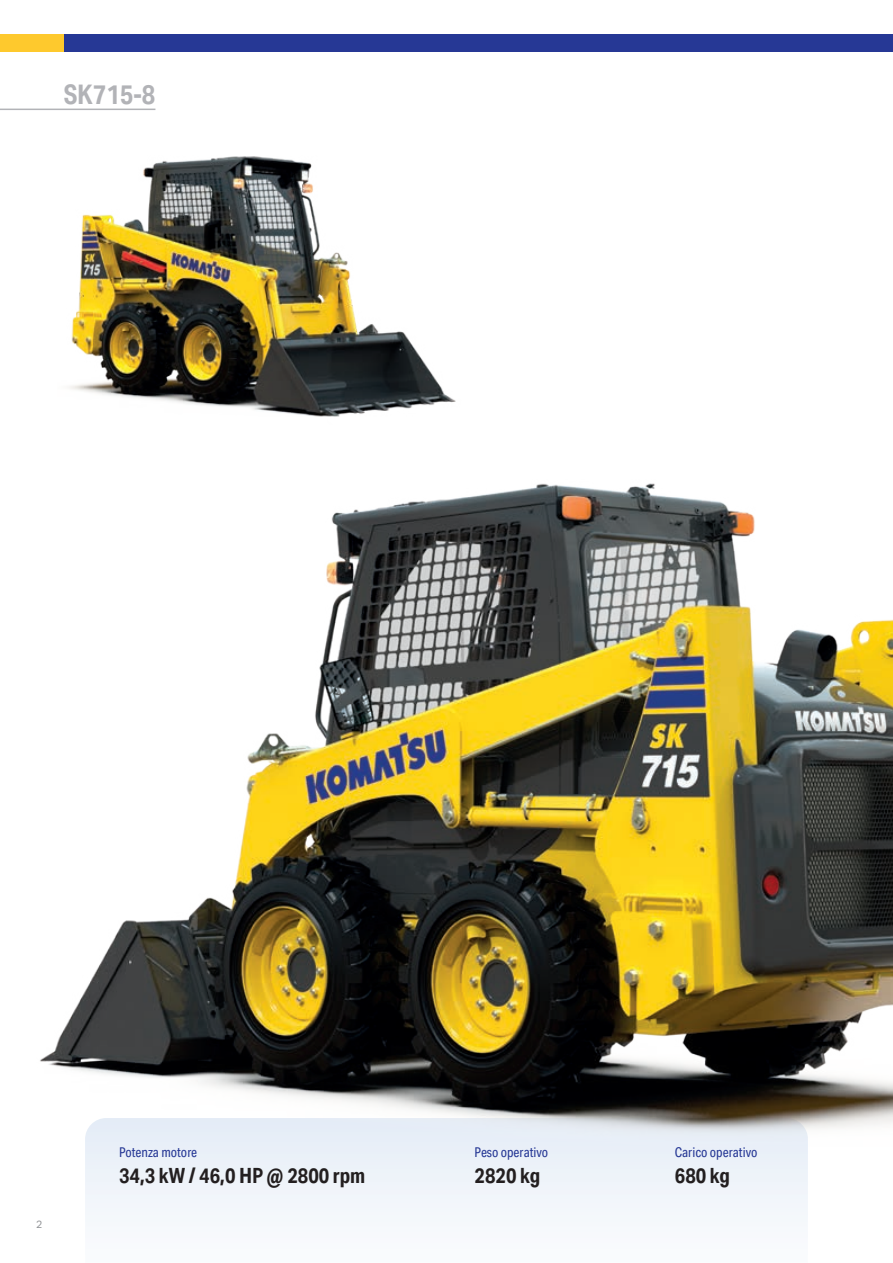
<style>
.page{position:relative;width:893px;height:1263px;background:#fff}
.page>*{position:absolute;margin:0;border:0;box-sizing:border-box;transform-origin:0 0}
.t1{font:700 27px "Aktiv Grotesk Cd";color:#b2b3b7}
.t2{font:700 21px "Aktiv Grotesk Cd";color:#231f20}
.t3{font:13.5px "Aktiv Grotesk Cd";color:#263895}
.t4{font:10.5px "Aktiv Grotesk";color:#939598}
</style>
<div class="page">
<img style="left:69px;top:156px;width:387px;height:261px">
<div style="left:85px;top:1161px;width:723px;height:61px;background:#f1f4fa"></div>
<img style="left:40px;top:483px;width:853px;height:678px">
<hr style="left:0;top:109px;width:155px;height:1px;background:#b2b3b7">
<div style="left:0;top:34px;width:143px;height:17px;background:#fec92d"></div>
<div style="left:64px;top:34px;width:829px;height:17px;background:#263895"></div>
<h1 class="t1" style="left:64px;top:79px;width:93px">SK715-8</h1>
<p class="t4" style="left:36px;top:1218px;width:8px">2</p>
<p class="t3" style="left:119px;top:1145px;width:80px">Potenza motore</p>
<h2 class="t2" style="left:119px;top:1163px;width:248px">34,3 kW / 46,0 HP @ 2800 rpm</h2>
<p class="t3" style="left:475px;top:1145px;width:75px">Peso operativo</p>
<h2 class="t2" style="left:475px;top:1163px;width:67px">2820 kg</h2>
<p class="t3" style="left:675px;top:1145px;width:84px">Carico operativo</p>
<h2 class="t2" style="left:675px;top:1163px;width:57px">680 kg</h2>
</div>
